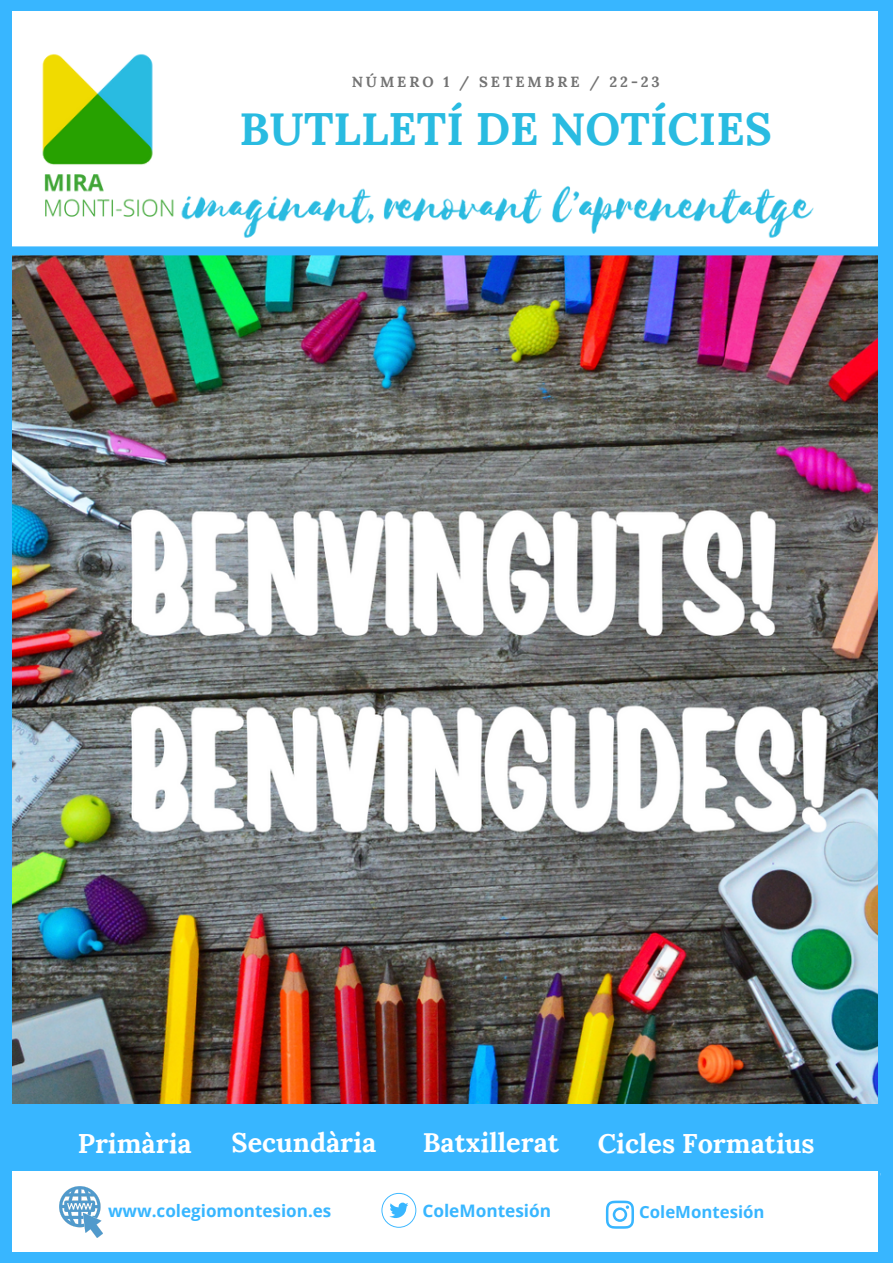
<style>
.page{position:relative;width:893px;height:1264px;background:#fff}
.page>*{position:absolute;margin:0;border:0;box-sizing:border-box;transform-origin:0 0}
.t1{font:700 45.3px "Lora";color:#29bbe1}
.t2{font:700 27px "Lora";color:#fff}
.t3{font:700 17.25px "Open Sans";color:#38b6ff}
.t4{font:700 17.1px "Open Sans";color:#38b6ff}
.t5{font:700 16.8px "Open Sans";color:#38b6ff}
.t6{font:700 14.7px "Lora";letter-spacing:.2em;color:#737373}
</style>
<div class="page">
<img style="left:12px;top:255px;width:865px;height:849px">
<div style="left:0;top:0;width:12px;height:1262px;background:#38b6ff"></div>
<div style="left:1px;top:1252px;width:891px;height:10px;background:#38b6ff"></div>
<img style="left:60px;top:1186px;width:43px;height:51px">
<div style="left:0;top:1104px;width:892px;height:66px;background:#38b6ff"></div>
<div style="left:878px;top:0;width:14px;height:1262px;background:#38b6ff"></div>
<div style="left:0;top:0;width:892px;height:10px;background:#38b6ff"></div>
<svg style="left:381px;top:1192px;width:35px;height:35px"></svg>
<svg style="left:606px;top:1200px;width:28px;height:28px"></svg>
<img style="left:42px;top:54px;width:772px;height:184px">
<div style="left:2px;top:246px;width:876px;height:9px;background:#38b6ff"></div>
<p class="t6" style="left:351px;top:72px;width:309px">NÚMERO 1 / SETEMBRE / 22-23</p>
<h1 class="t1" style="left:240px;top:99px;width:533px">BUTLLETÍ DE NOTÍCIES</h1>
<p class="t2" style="left:78px;top:1125px;width:115px">Primària</p>
<p class="t2" style="left:231px;top:1124px;width:146px">Secundària</p>
<p class="t2" style="left:422px;top:1124px;width:138px">Batxillerat</p>
<p class="t2" style="left:597px;top:1125px;width:218px">Cicles Formatius</p>
<p class="t4" style="left:108px;top:1198px;width:225px">www.colegiomontesion.es</p>
<p class="t3" style="left:422px;top:1198px;width:130px">ColeMontesión</p>
<p class="t5" style="left:639px;top:1200px;width:127px">ColeMontesión</p>
</div>
